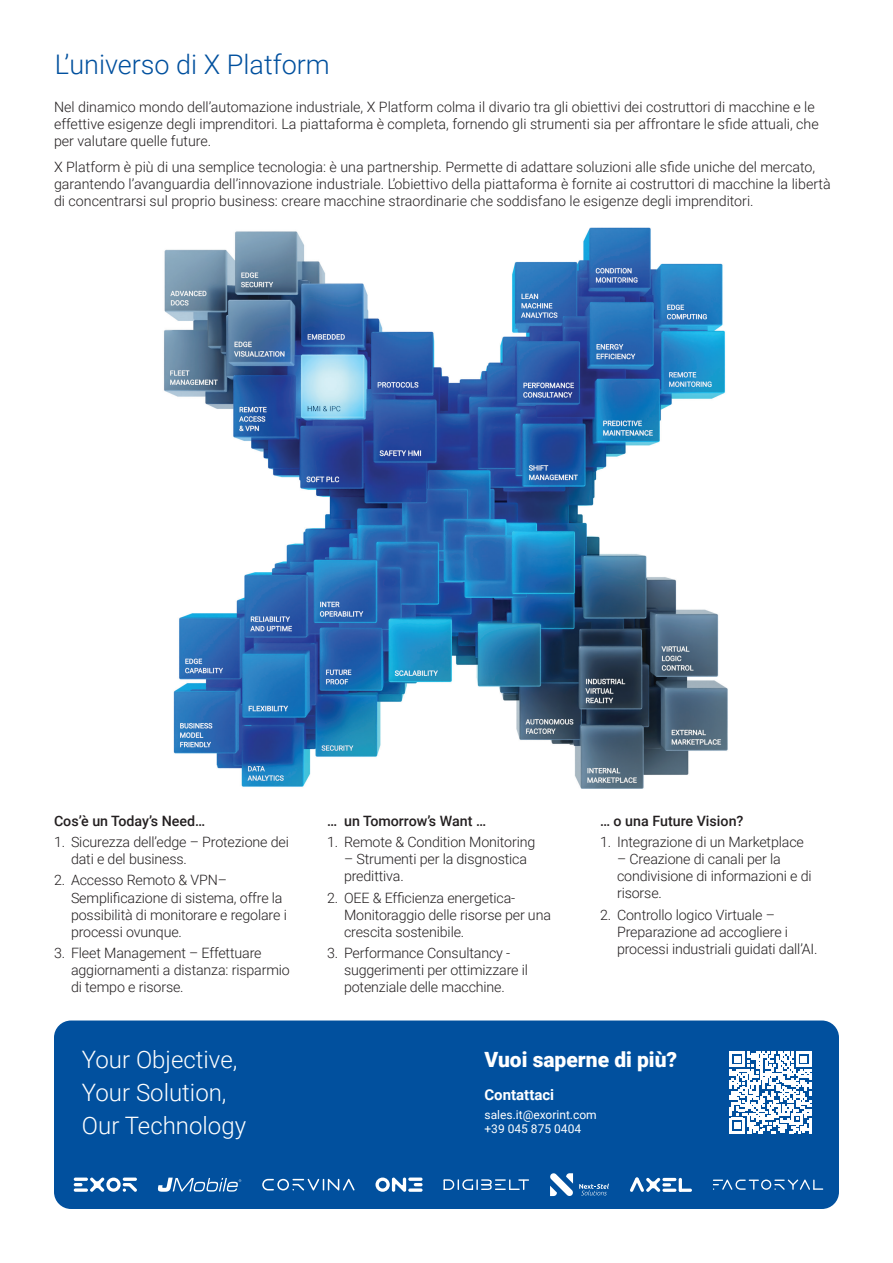
<style>
.page{position:relative;width:893px;height:1263px;background:#fff}
.page>*{position:absolute;margin:0;border:0;box-sizing:border-box;transform-origin:0 0}
.t1{font:300 27px "Roboto";color:#01509e}
.t2{font:300 24px/33.2px "Roboto";color:#fff}
.t3{font:900 21px "Roboto";color:#fff}
.t4{font:700 15px "Roboto";color:#fff}
.t5{font:300 14.25px/17.1px "Roboto";letter-spacing:-.01em;color:#231f20}
.t6{font:500 14.25px "Roboto";color:#231f20}
.t7{font:12px/14.4px "Roboto";color:#fff}
</style>
<div class="page">
<div style="left:54px;top:1020px;width:785px;height:189px;background:#01509e;border-radius:17px"></div>
<svg style="left:262px;top:1179px;width:93px;height:11px"></svg>
<svg style="left:414px;top:1183px;width:9px;height:3px"></svg>
<svg style="left:408px;top:1177px;width:15px;height:4px"></svg>
<svg style="left:408px;top:1188px;width:15px;height:4px"></svg>
<svg style="left:375px;top:1177px;width:31px;height:15px"></svg>
<svg style="left:158px;top:1177px;width:83px;height:15px"></svg>
<svg style="left:74px;top:1177px;width:63px;height:15px"></svg>
<svg style="left:550px;top:1173px;width:23px;height:23px"></svg>
<svg style="left:579px;top:1183px;width:30px;height:12px"></svg>
<svg style="left:443px;top:1179px;width:86px;height:11px"></svg>
<hr style="left:662px;top:1178px;width:14px;height:3px;background:#fff;border-radius:2px">
<svg style="left:630px;top:1177px;width:41px;height:15px"></svg>
<svg style="left:662px;top:1188px;width:14px;height:4px"></svg>
<hr style="left:679px;top:1178px;width:3px;height:14px;background:#fff;border-radius:2px">
<svg style="left:679px;top:1188px;width:13px;height:4px"></svg>
<svg style="left:713px;top:1179px;width:110px;height:11px"></svg>
<img style="left:164px;top:227px;width:564px;height:562px">
<svg style="left:729px;top:1051px;width:82px;height:82px"></svg>
<h1 class="t1" style="left:55px;top:46px;width:277px">L’universo di X Platform</h1>
<p class="t5" style="left:54px;top:98px;width:766px">Nel dinamico mondo dell’automazione industriale, X Platform colma il divario tra gli obiettivi dei costruttori di macchine e le effettive esigenze degli imprenditori. La piattaforma è completa, fornendo gli strumenti sia per affrontare le sfide attuali, che per valutare quelle future.</p>
<p class="t5" style="left:54px;top:158px;width:778px">X Platform è più di una semplice tecnologia: è una partnership. Permette di adattare soluzioni alle sfide uniche del mercato, garantendo l’avanguardia dell’innovazione industriale. L’obiettivo della piattaforma è fornite ai costruttori di macchine la libertà di concentrarsi sul proprio business: creare macchine straordinarie che soddisfano le esigenze degli imprenditori.</p>
<p class="t6" style="left:54px;top:811px;width:153px">Cos’è un Today’s Need…</p>
<p class="t5" style="left:71px;top:833px;width:219px;text-indent:-17px">1. Sicurezza dell’edge – Protezione dei dati e del business.</p>
<p class="t5" style="left:71px;top:871px;width:217px;text-indent:-17px">2. Accesso Remoto &amp; VPN–<br>Semplificazione di sistema, offre la possibilità di monitorare e regolare i processi ovunque.</p>
<p class="t5" style="left:71px;top:944px;width:220px;text-indent:-17px">3. Fleet Management – Effettuare aggiornamenti a distanza: risparmio di tempo e risorse.</p>
<h2 class="t2" style="left:82px;top:1042px;width:166px">Your Objective,<br>Your Solution,<br>Our Technology</h2>
<p class="t6" style="left:327px;top:811px;width:161px">… un Tomorrow’s Want …</p>
<p class="t5" style="left:327px;top:833px;width:210px">1. Remote &amp; Condition Monitoring</p>
<p class="t5" style="left:344px;top:850px;width:185px">– Strumenti per la disgnostica predittiva.</p>
<p class="t5" style="left:344px;top:888px;width:208px;text-indent:-17px">2. OEE &amp; Efficienza energetica-<br>Monitoraggio delle risorse per una crescita sostenibile.</p>
<p class="t5" style="left:344px;top:944px;width:185px;text-indent:-17px">3. Performance Consultancy - suggerimenti per ottimizzare il potenziale delle macchine.</p>
<p class="t6" style="left:600px;top:810px;width:145px">… o una Future Vision?</p>
<p class="t5" style="left:600px;top:833px;width:205px">1. Integrazione di un Marketplace</p>
<p class="t5" style="left:617px;top:850px;width:196px">– Creazione di canali per la condivisione di informazioni e di risorse.</p>
<p class="t5" style="left:617px;top:905px;width:202px;text-indent:-17px">2. Controllo logico Virtuale –<br>Preparazione ad accogliere i processi industriali guidati dall’AI.</p>
<h3 class="t3" style="left:484px;top:1044px;width:194px">Vuoi saperne di più?</h3>
<p class="t4" style="left:484px;top:1084px;width:71px">Contattaci</p>
<p class="t7" style="left:484px;top:1106px;width:114px">sales.it@exorint.com +39 045 875 0404</p>
</div>
